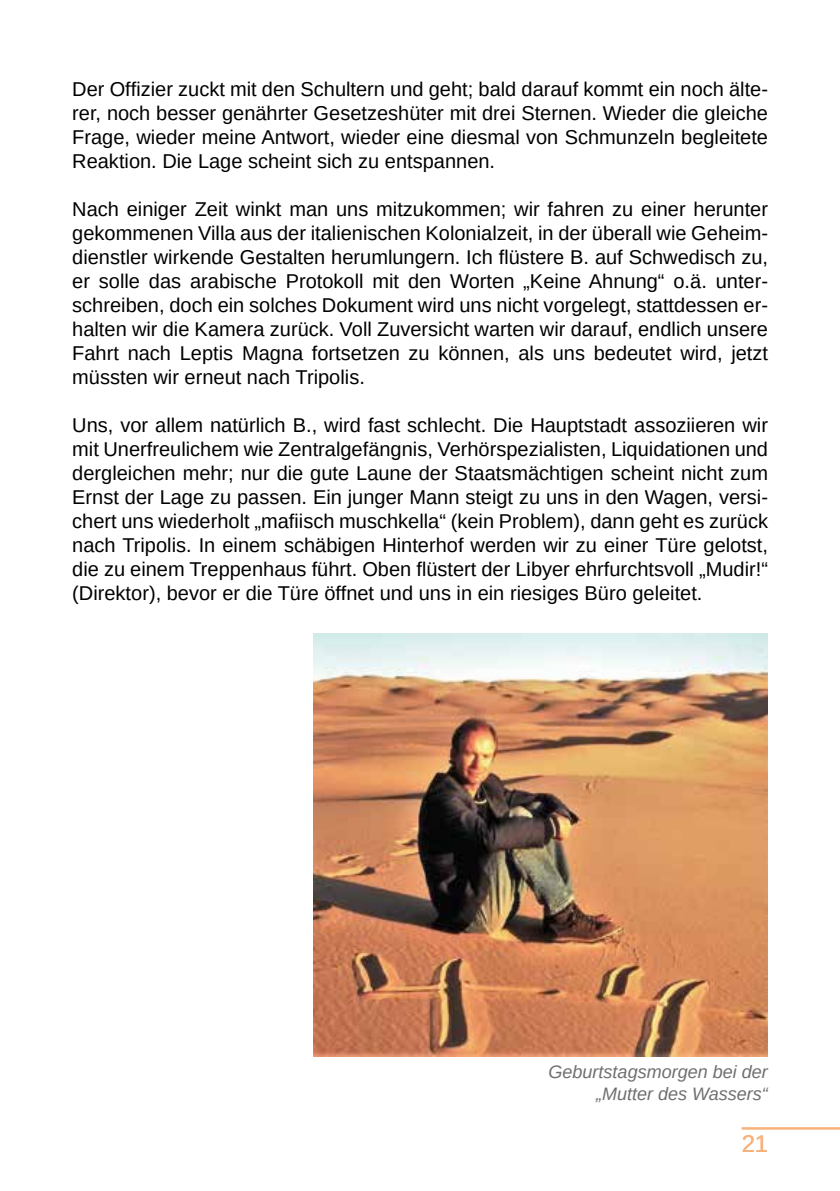
<style>
.page{position:relative;width:840px;height:1191px;background:#fff}
.page>*{position:absolute;margin:0;border:0;box-sizing:border-box;transform-origin:0 0}
.t1{font:24px "Liberation Sans";color:#f7b17b}
.t2{font:20px/24px "Liberation Sans";color:#000;text-align:justify}
.t3{font:italic 18px/21.6px "Liberation Sans";color:#706f6f;text-align:right}
</style>
<div class="page">
<img style="left:314px;top:633px;width:453px;height:423px">
<hr style="left:741px;top:1127px;width:98px;height:2px;background:#f7b17b">
<p class="t2" style="left:72px;top:77px;width:697px">Der Offizier zuckt mit den Schultern und geht; bald darauf kommt ein noch älte&shy;rer, noch besser genährter Gesetzeshüter mit drei Sternen. Wieder die gleiche Frage, wieder meine Antwort, wieder eine diesmal von Schmunzeln begleitete Reaktion. Die Lage scheint sich zu entspannen.</p>
<p class="t2" style="left:72px;top:197px;width:697px">Nach einiger Zeit winkt man uns mitzukommen; wir fahren zu einer herunter gekommenen Villa aus der italienischen Kolonialzeit, in der überall wie Geheim&shy;dienstler wirkende Gestalten herumlungern. Ich flüstere B. auf Schwedisch zu, er solle das arabische Protokoll mit den Worten „Keine Ahnung“ o.ä. unter&shy;schreiben, doch ein solches Dokument wird uns nicht vorgelegt, stattdessen er&shy;halten wir die Kamera zurück. Voll Zuversicht warten wir darauf, endlich unsere Fahrt nach Leptis Magna fortsetzen zu können, als uns bedeutet wird, jetzt müssten wir erneut nach Tripolis.</p>
<p class="t2" style="left:72px;top:413px;width:697px">Uns, vor allem natürlich B., wird fast schlecht. Die Hauptstadt assoziieren wir mit Unerfreulichem wie Zentralgefängnis, Verhörspezialisten, Liquidationen und dergleichen mehr; nur die gute Laune der Staatsmächtigen scheint nicht zum Ernst der Lage zu passen. Ein junger Mann steigt zu uns in den Wagen, versi&shy;chert uns wiederholt „mafiisch muschkella“ (kein Problem), dann geht es zurück nach Tripolis. In einem schäbigen Hinterhof werden wir zu einer Türe gelotst, die zu einem Treppenhaus führt. Oben flüstert der Libyer ehrfurchtsvoll „Mudir!“ (Direktor), bevor er die Türe öffnet und uns in ein riesiges Büro geleitet.</p>
<p class="t3" style="left:548px;top:1061px;width:221px">Geburtstagsmorgen bei der „Mutter des Wassers“</p>
<p class="t1" style="left:741px;top:1128px;width:28px">21</p>
</div>
